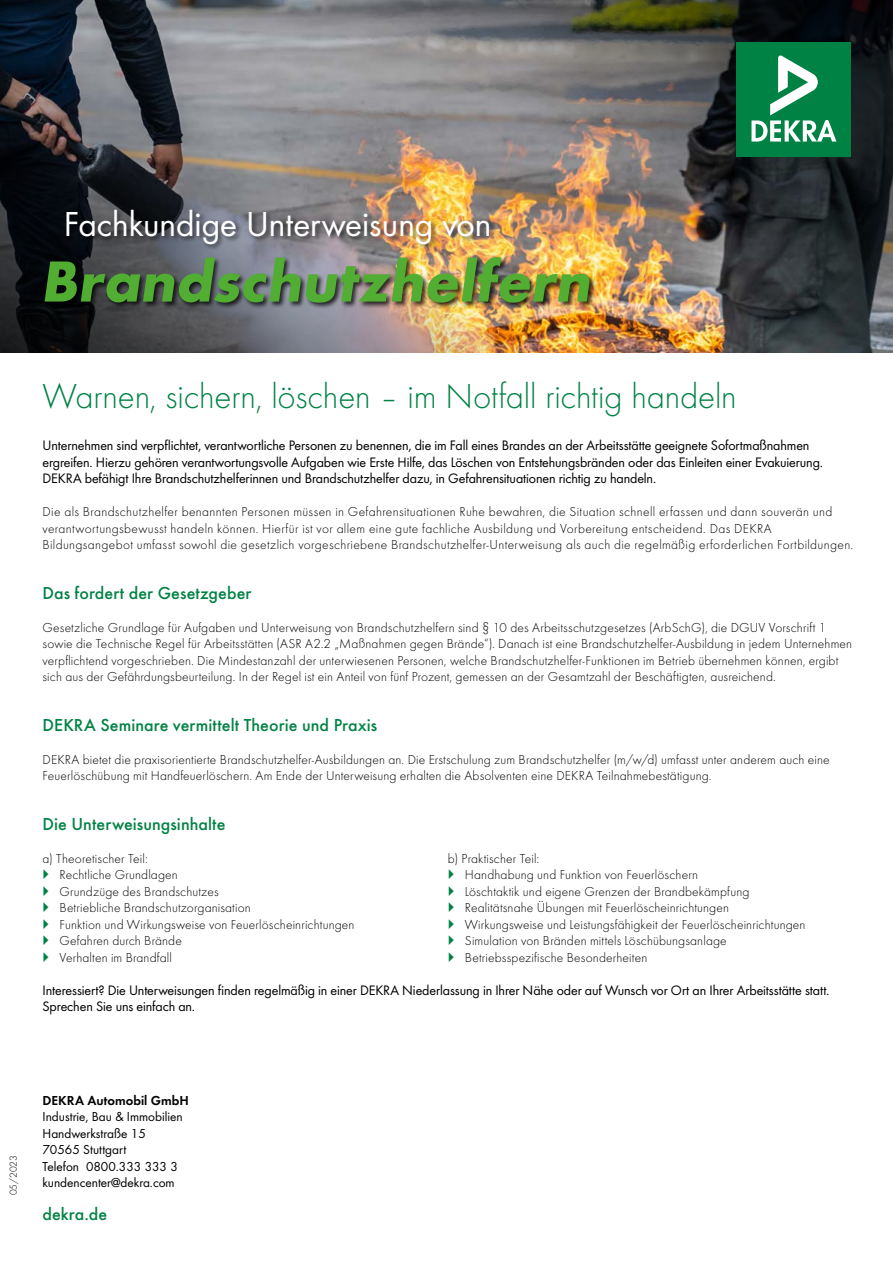
<style>
.page{position:relative;width:893px;height:1263px;background:#fff}
.page>*{position:absolute;margin:0;border:0;box-sizing:border-box;transform-origin:0 0}
.t1{font:700 60px "Futura";color:#52ae32}
.t2{font:300 36px "Futura";letter-spacing:-.005em;color:#008244}
.t3{font:36px "Futura Boo";color:#fff}
.t4{font:500 18px "Futura";letter-spacing:.005em;color:#008244}
.t5{font:14.25px/16.5px "Futura Boo";letter-spacing:-.01em;color:#000}
.t6{font:300 13.5px/16.5px "Futura";letter-spacing:.01em;color:#000}
.t7{font:13.5px/16.5px "Futura Boo";color:#000}
.t8{font:13.5px "Futura Dem";color:#000}
.t9{font:300 10.5px "Futura";color:#000}
</style>
<div class="page">
<img style="left:0;top:0;width:893px;height:353px">
<div style="left:736px;top:43px;width:114px;height:114px;background:#008244"></div>
<svg style="left:751px;top:55px;width:85px;height:87px"></svg>
<div style="left:66px;top:208px;width:430px;height:43px;background:#000;opacity:.55"></div>
<div style="left:43px;top:256px;width:554px;height:54px;background:#000;opacity:.75"></div>
<h2 class="t3" style="left:64px;top:199px;width:429px">Fachkundige Unterweisung von</h2>
<h1 class="t1" style="left:40px;top:237px;width:562px">Brandschutzhelfern</h1>
<h2 class="t2" style="left:43px;top:373px;width:696px">Warnen, sichern, löschen – im Notfall richtig handeln</h2>
<p class="t5" style="left:43px;top:436px;width:782px">Unternehmen sind verpflichtet, verantwortliche Personen zu benennen, die im Fall eines Brandes an der Arbeitsstätte geeignete Sofortmaßnahmen ergreifen. Hierzu gehören verantwortungsvolle Aufgaben wie Erste Hilfe, das Löschen von Entstehungsbränden oder das Einleiten einer Evakuierung.<br>DEKRA befähigt Ihre Brandschutzhelferinnen und Brandschutzhelfer dazu, in Gefahrensituationen richtig zu handeln.</p>
<p class="t6" style="left:43px;top:503px;width:812px">Die als Brandschutzhelfer benannten Personen müssen in Gefahrensituationen Ruhe bewahren, die Situation schnell erfassen und dann souverän und verantwortungsbewusst handeln können. Hierfür ist vor allem eine gute fachliche Ausbildung und Vorbereitung entscheidend. Das DEKRA<br>Bildungsangebot umfasst sowohl die gesetzlich vorgeschriebene Brandschutzhelfer-Unterweisung als auch die regelmäßig erforderlichen Fortbildungen.</p>
<h3 class="t4" style="left:43px;top:579px;width:210px">Das fordert der Gesetzgeber</h3>
<p class="t6" style="left:43px;top:618px;width:811px">Gesetzliche Grundlage für Aufgaben und Unterweisung von Brandschutzhelfern sind § 10 des Arbeitsschutzgesetzes (ArbSchG), die DGUV Vorschrift 1 sowie die Technische Regel für Arbeitsstätten (ASR A2.2 „Maßnahmen gegen Brände“). Danach ist eine Brandschutzhelfer-Ausbildung in jedem Unternehmen verpflichtend vorgeschrieben. Die Mindestanzahl der unterwiesenen Personen, welche Brandschutzhelfer-Funktionen im Betrieb übernehmen können, ergibt sich aus der Gefährdungsbeurteilung. In der Regel ist ein Anteil von fünf Prozent, gemessen an der Gesamtzahl der Beschäftigten, ausreichend.</p>
<h3 class="t4" style="left:43px;top:711px;width:336px">DEKRA Seminare vermittelt Theorie und Praxis</h3>
<p class="t6" style="left:43px;top:750px;width:789px">DEKRA bietet die praxisorientierte Brandschutzhelfer-Ausbildungen an. Die Erstschulung zum Brandschutzhelfer (m/w/d) umfasst unter anderem auch eine<br>Feuerlöschübung mit Handfeuerlöschern. Am Ende der Unterweisung erhalten die Absolventen eine DEKRA Teilnahmebestätigung.</p>
<h3 class="t4" style="left:43px;top:810px;width:185px">Die Unterweisungsinhalte</h3>
<p class="t6" style="left:60px;top:849px;width:297px;text-indent:-17px">a) Theoretischer Teil:<br>Rechtliche Grundlagen<br>Grundzüge des Brandschutzes<br>Betriebliche Brandschutzorganisation<br>Funktion und Wirkungsweise von Feuerlöscheinrichtungen<br>Gefahren durch Brände<br>Verhalten im Brandfall</p>
<p class="t6" style="left:465px;top:849px;width:342px;text-indent:-17px">b) Praktischer Teil:<br>Handhabung und Funktion von Feuerlöschern<br>Löschtaktik und eigene Grenzen der Brandbekämpfung Realitätsnahe Übungen mit Feuerlöscheinrichtungen Wirkungsweise und Leistungsfähigkeit der Feuerlöscheinrichtungen Simulation von Bränden mittels Löschübungsanlage Betriebsspezifische Besonderheiten</p>
<p class="t5" style="left:43px;top:981px;width:788px">Interessiert? Die Unterweisungen finden regelmäßig in einer DEKRA Niederlassung in Ihrer Nähe oder auf Wunsch vor Ort an Ihrer Arbeitsstätte statt.<br>Sprechen Sie uns einfach an.</p>
<p class="t9" style="left:7px;top:1195px;width:42px;rotate:-90deg">05/2023</p>
<p class="t8" style="left:43px;top:1090px;width:148px">DEKRA Automobil GmbH</p>
<p class="t7" style="left:43px;top:1108px;width:142px">Industrie, Bau &amp; Immobilien<br>Handwerkstraße 15<br>70565 Stuttgart<br>Telefon 0800.333 333 3 kundencenter@dekra.com</p>
<h3 class="t4" style="left:43px;top:1201px;width:66px">dekra.de</h3>
</div>
